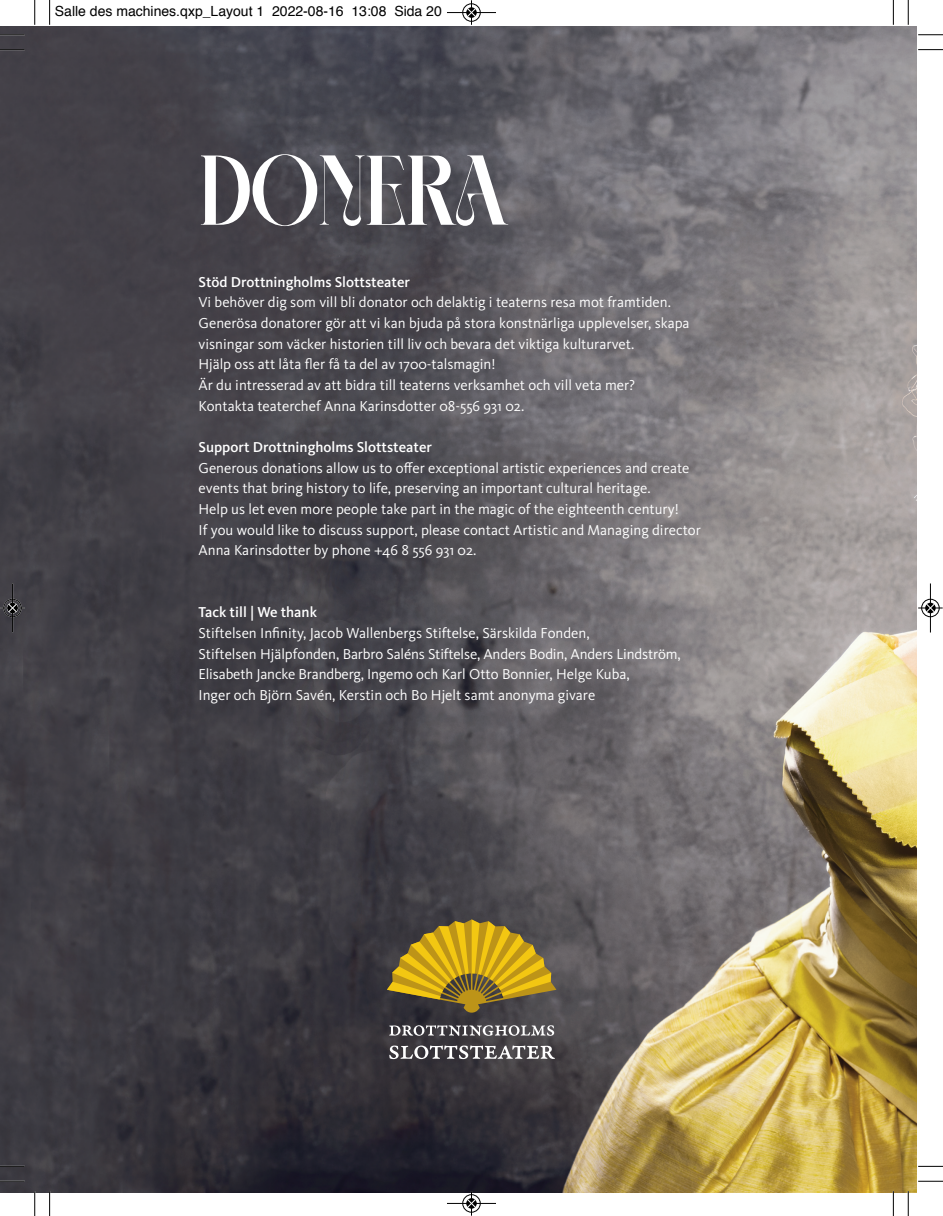
<style>
.page{position:relative;width:943px;height:1216px;background:#fff}
.page>*{position:absolute;margin:0;border:0;box-sizing:border-box;transform-origin:0 0}
.t1{font:99.75px "NEIMA Regular";letter-spacing:-.025em;color:#fff;scale:.9 1}
.t2{font:14.88px/20.7px "Kievit OT";color:#fff}
.t3{font:500 14.88px "Kievit OT";color:#fff}
.t4{font:14px "Helvetica";color:#000}
.s1{font-weight:500}
</style>
<div class="page">
<img style="left:0;top:27px;width:916px;height:1165px">
<svg style="left:389px;top:1025px;width:165px;height:10px"></svg>
<svg style="left:389px;top:1045px;width:166px;height:14px"></svg>
<svg style="left:387px;top:919px;width:169px;height:93px;background:#997f29"></svg>
<svg style="left:49px;top:0;width:1px;height:25px"></svg>
<svg style="left:0;top:49px;width:25px;height:1px"></svg>
<svg style="left:892px;top:0;width:2px;height:25px"></svg>
<svg style="left:918px;top:49px;width:25px;height:1px"></svg>
<svg style="left:49px;top:1191px;width:1px;height:24px"></svg>
<svg style="left:0;top:1165px;width:25px;height:1px"></svg>
<svg style="left:892px;top:1191px;width:2px;height:24px"></svg>
<svg style="left:918px;top:1165px;width:25px;height:1px"></svg>
<svg style="left:34px;top:0;width:1px;height:25px"></svg>
<svg style="left:0;top:34px;width:25px;height:1px"></svg>
<svg style="left:907px;top:0;width:1px;height:25px"></svg>
<svg style="left:918px;top:34px;width:25px;height:1px"></svg>
<svg style="left:34px;top:1191px;width:1px;height:24px"></svg>
<svg style="left:0;top:1180px;width:25px;height:1px"></svg>
<svg style="left:907px;top:1191px;width:1px;height:24px"></svg>
<svg style="left:918px;top:1180px;width:25px;height:1px"></svg>
<div style="left:462px;top:3px;width:19px;height:19px;border:1px solid #fff;border-radius:50%"></div>
<hr style="left:447px;top:12px;width:49px;height:1px;background:#000">
<div style="left:462px;top:4px;width:18px;height:18px;border:1px solid #000;border-radius:50%"></div>
<svg style="left:467px;top:0;width:9px;height:25px"></svg>
<div style="left:462px;top:1193px;width:19px;height:19px;border:1px solid #fff;border-radius:50%"></div>
<hr style="left:447px;top:1203px;width:49px;height:1px;background:#000">
<div style="left:462px;top:1194px;width:18px;height:18px;border:1px solid #000;border-radius:50%"></div>
<svg style="left:467px;top:1191px;width:9px;height:24px"></svg>
<div style="left:3px;top:598px;width:19px;height:19px;border:1px solid #fff;border-radius:50%"></div>
<hr style="left:12px;top:583px;width:1px;height:49px;background:#000">
<div style="left:4px;top:599px;width:18px;height:18px;border:1px solid #000;border-radius:50%"></div>
<svg style="left:0;top:603px;width:25px;height:9px"></svg>
<div style="left:921px;top:598px;width:18px;height:19px;border:1px solid #fff;border-radius:50%"></div>
<hr style="left:930px;top:583px;width:1px;height:49px;background:#000">
<div style="left:921px;top:599px;width:18px;height:18px;border:1px solid #000;border-radius:50%"></div>
<svg style="left:918px;top:603px;width:24px;height:9px"></svg>
<p class="t4" style="left:55px;top:5px;width:388px">Salle des machines.qxp_Layout 1 2022-08-16 13:08 Sida 20</p>
<p class="t1" style="left:198px;top:132px;width:345px">DONERA</p>
<p class="t2" style="left:198px;top:273px;width:492px"><span class="s1">Stöd Drottningholms Slottsteater<br></span>Vi behöver dig som vill bli donator och delaktig i teaterns resa mot framtiden.<br>Generösa donatorer gör att vi kan bjuda på stora konstnärliga upplevelser, skapa visningar som väcker historien till liv och bevara det viktiga kulturarvet.</p>
<p class="t2" style="left:198px;top:355px;width:298px">Hjälp oss att låta fler få ta del av 1700-talsmagin!</p>
<p class="t2" style="left:198px;top:376px;width:438px">Är du intresserad av att bidra till teaterns verksamhet och vill veta mer?</p>
<p class="t2" style="left:198px;top:397px;width:327px">Kontakta teaterchef Anna Karinsdotter 08-556 931 02.</p>
<p class="t3" style="left:198px;top:441px;width:235px">Support Drottningholms Slottsteater</p>
<p class="t2" style="left:198px;top:459px;width:492px">Generous donations allow us to offer exceptional artistic experiences and create events that bring history to life, preserving an important cultural heritage.</p>
<p class="t2" style="left:198px;top:500px;width:482px">Help us let even more people take part in the magic of the eighteenth century!</p>
<p class="t2" style="left:198px;top:521px;width:504px">If you would like to discuss support, please contact Artistic and Managing director<br>Anna Karinsdotter by phone +46 8 556 931 02.</p>
<p class="t3" style="left:198px;top:606px;width:120px">Tack till | We thank</p>
<p class="t2" style="left:198px;top:624px;width:483px">Stiftelsen Infinity, Jacob Wallenbergs Stiftelse, Särskilda Fonden,<br>Stiftelsen Hjälpfonden, Barbro Saléns Stiftelse, Anders Bodin, Anders Lindström, Elisabeth Jancke Brandberg, Ingemo och Karl Otto Bonnier, Helge Kuba,<br>Inger och Björn Savén, Kerstin och Bo Hjelt samt anonyma givare</p>
</div>
